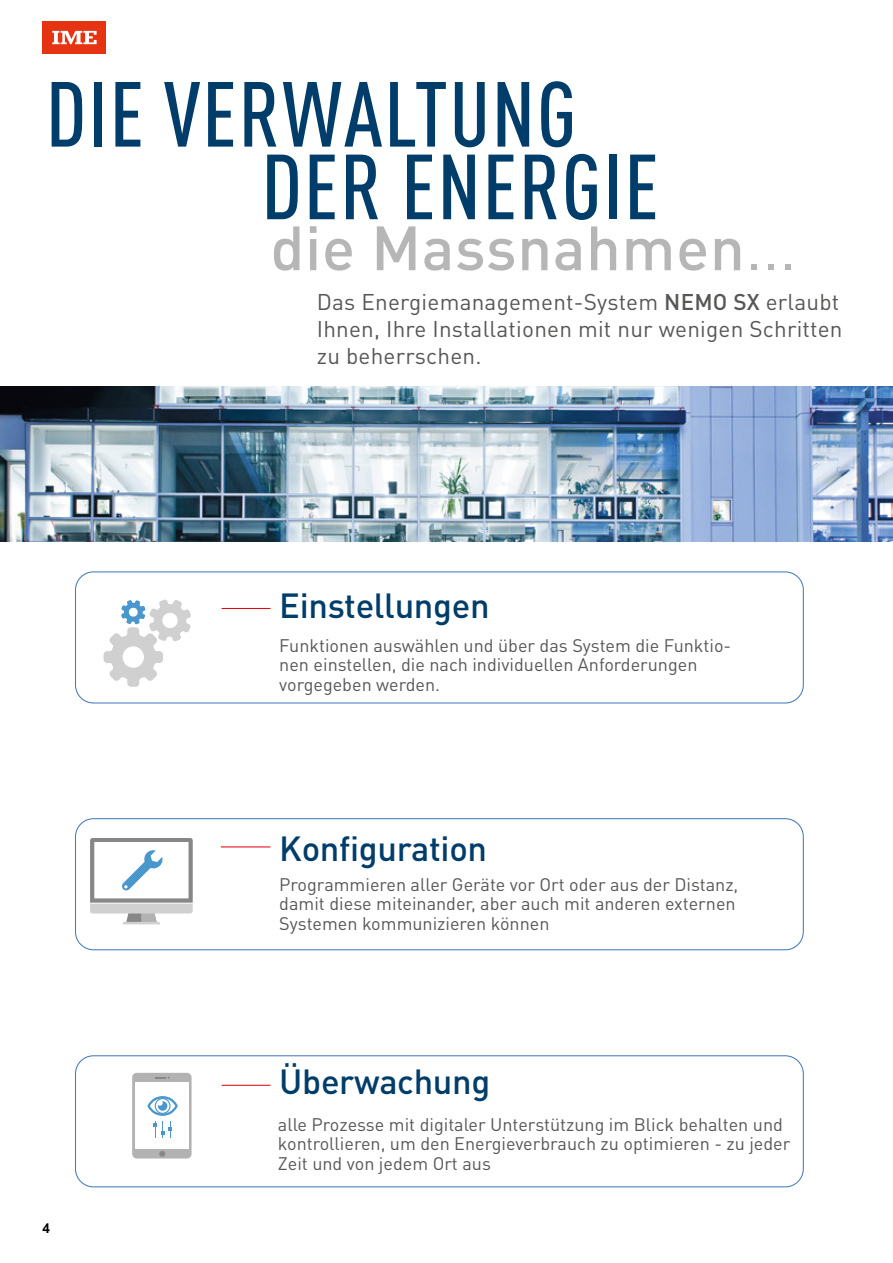
<style>
.page{position:relative;width:893px;height:1263px;background:#fff}
.page>*{position:absolute;margin:0;border:0;box-sizing:border-box;transform-origin:0 0}
.t1{font:500 condensed 90.75px/72.6px "DIN Pro";letter-spacing:.02em;color:#003d6a}
.t2{font:500 61.5px "DIN Pro";letter-spacing:.01em;color:#b7b6b6}
.t3{font:500 34.5px "DIN Pro";letter-spacing:-.01em;color:#003d6a}
.t4{font:22.5px/27px "DIN Pro";letter-spacing:.01em;color:#575756}
.t5{font:18px/19.5px "DIN Pro";color:#575756}
.t6{font:700 13.5px "Arial";color:#000}
.s1{font-weight:400}
.s2{font-weight:500}
</style>
<div class="page">
<div style="left:43px;top:21px;width:63px;height:33px;background:#e63312"></div>
<svg style="left:52px;top:31px;width:45px;height:13px"></svg>
<hr style="left:221px;top:846px;width:49px;height:1px;background:#e30613">
<hr style="left:222px;top:608px;width:48px;height:1px;background:#e30613">
<img style="left:0;top:386px;width:893px;height:155px">
<div style="left:132px;top:1073px;width:60px;height:85px;background:#b3b2b2;border-radius:5px"></div>
<svg style="left:155px;top:1077px;width:14px;height:1px"></svg>
<svg style="left:159px;top:1151px;width:6px;height:6px"></svg>
<div style="left:135px;top:1082px;width:54px;height:67px;background:#fff"></div>
<svg style="left:147px;top:1096px;width:31px;height:42px"></svg>
<hr style="left:222px;top:1085px;width:48px;height:1px;background:#e30613">
<svg style="left:104px;top:599px;width:87px;height:88px"></svg>
<svg style="left:90px;top:838px;width:103px;height:86px"></svg>
<div style="left:75px;top:571px;width:729px;height:132px;border:1px solid #447abe;border-radius:18px"></div>
<div style="left:75px;top:818px;width:729px;height:132px;border:1px solid #447abe;border-radius:18px"></div>
<div style="left:75px;top:1055px;width:729px;height:132px;border:1px solid #447abe;border-radius:18px"></div>
<h1 class="t1" style="left:261px;top:77px;width:399px;text-indent:-216px">DIE VERWALTUNG<br>DER ENERGIE</h1>
<h2 class="t2" style="left:270px;top:206px;width:528px">die Massnahmen<span class="s1">...</span></h2>
<p class="t4" style="left:317px;top:287px;width:527px">Das Energiemanagement-System <span class="s2">NEMO SX</span> erlaubt<br>Ihnen, Ihre Installationen mit nur wenigen Schritten zu beherrschen.</p>
<h3 class="t3" style="left:279px;top:582px;width:212px">Einstellungen</h3>
<p class="t5" style="left:279px;top:635px;width:453px">Funktionen auswählen und über das System die Funktio&shy;nen einstellen, die nach individuellen Anforderungen vorgegeben werden.</p>
<h3 class="t3" style="left:279px;top:825px;width:209px">Konfiguration</h3>
<p class="t5" style="left:279px;top:874px;width:460px">Programmieren aller Geräte vor Ort oder aus der Distanz, damit diese miteinander, aber auch mit anderen externen<br>Systemen kommunizieren können</p>
<h3 class="t3" style="left:279px;top:1058px;width:212px">Überwachung</h3>
<p class="t6" style="left:43px;top:1220px;width:9px">4</p>
<p class="t5" style="left:278px;top:1114px;width:514px">alle Prozesse mit digitaler Unterstützung im Blick behalten und kontrollieren, um den Energieverbrauch zu optimieren - zu jeder<br>Zeit und von jedem Ort aus</p>
</div>
